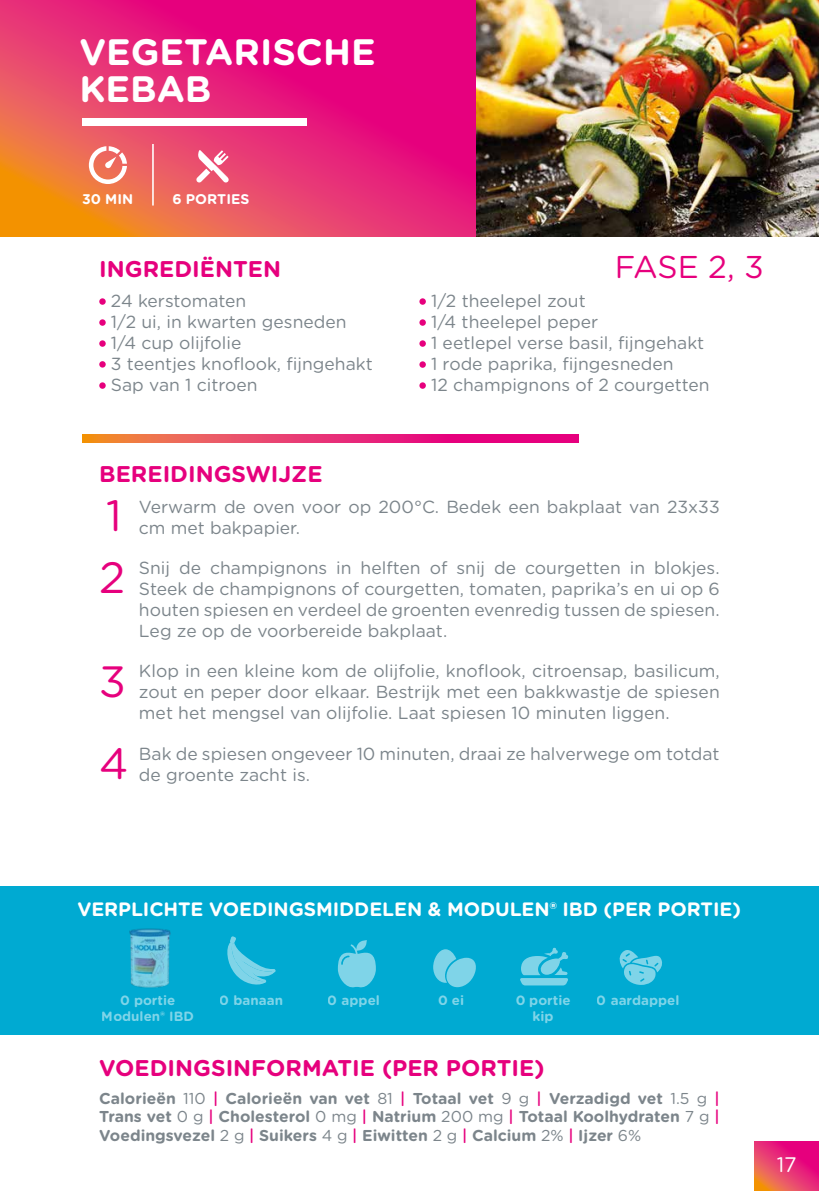
<style>
.page{position:relative;width:819px;height:1191px;background:#fff}
.page>*{position:absolute;margin:0;border:0;box-sizing:border-box;transform-origin:0 0}
.t1{font:43.75px "Gotham Rounded";color:#e6007d}
.t2{font:700 36.75px/36.8px "Gotham Rounded";color:#fff}
.t3{font:31.5px "Gotham Rounded";color:#e6007d}
.t4{font:700 22.75px "Gotham Rounded";color:#e6007d}
.t5{font:21px "Gotham Rounded";color:#fff}
.t6{font:700 19.43px "Gotham Rounded";letter-spacing:-.005em;color:#fff}
.t7{font:17.5px/21px "Gotham Rounded";color:#7c858b}
.t8{font:700 15.75px/18.9px "Gotham Rounded";color:#7c858b;text-align:justify}
.t9{font:700 14px "Gotham Rounded";color:#fff}
.t10{font:700 13.47px/16.1px "Gotham Rounded";color:#fff;text-align:center}
.s1{font-weight:400}
.s2{font-weight:500;color:#e6007d}
</style>
<div class="page">
<svg style="left:754px;top:1141px;width:65px;height:50px;background:#e8356c"></svg>
<svg style="left:0;top:0;width:476px;height:237px;background:#e8306c"></svg>
<div style="left:0;top:885px;width:819px;height:149px;background:#00aad2"></div>
<div style="left:82px;top:118px;width:224px;height:8px;background:#fff"></div>
<img style="left:476px;top:0;width:343px;height:237px">
<svg style="left:99px;top:298px;width:7px;height:7px"></svg>
<svg style="left:99px;top:319px;width:7px;height:7px"></svg>
<svg style="left:99px;top:340px;width:7px;height:7px"></svg>
<div style="left:99px;top:361px;width:7px;height:6px;background:#e6007d;border-radius:50%"></div>
<svg style="left:99px;top:382px;width:7px;height:7px"></svg>
<div style="left:419px;top:298px;width:7px;height:7px;background:#e6007d;border-radius:50%"></div>
<div style="left:419px;top:319px;width:7px;height:7px;background:#e6007d;border-radius:50%"></div>
<div style="left:419px;top:340px;width:7px;height:7px;background:#e6007d;border-radius:50%"></div>
<div style="left:419px;top:361px;width:7px;height:7px;background:#e6007d;border-radius:50%"></div>
<div style="left:419px;top:382px;width:7px;height:7px;background:#e6007d;border-radius:50%"></div>
<svg style="left:196px;top:150px;width:33px;height:33px"></svg>
<svg style="left:89px;top:146px;width:38px;height:38px"></svg>
<hr style="left:152px;top:144px;width:2px;height:61px;background:#fff">
<img style="left:129px;top:928px;width:42px;height:60px">
<svg style="left:433px;top:949px;width:43px;height:38px"></svg>
<svg style="left:520px;top:947px;width:48px;height:38px"></svg>
<svg style="left:227px;top:936px;width:49px;height:49px"></svg>
<svg style="left:338px;top:940px;width:38px;height:48px"></svg>
<svg style="left:619px;top:950px;width:43px;height:35px"></svg>
<svg style="left:82px;top:434px;width:496px;height:8px;background:#e9366a"></svg>
<h2 class="t2" style="left:79px;top:32px;width:298px">VEGETARISCHE<br>KEBAB</h2>
<p class="t9" style="left:82px;top:189px;width:53px">30 MIN</p>
<p class="t9" style="left:172px;top:189px;width:78px">6 PORTIES</p>
<h3 class="t3" style="left:615px;top:245px;width:150px">FASE 2, 3</h3>
<h3 class="t4" style="left:99px;top:253px;width:183px">INGREDIËNTEN</h3>
<p class="t7" style="left:111px;top:290px;width:263px">24 kerstomaten<br>1/2 ui, in kwarten gesneden<br>1/4 cup olijfolie<br>3 teentjes knoflook, fijngehakt<br>Sap van 1 citroen</p>
<p class="t7" style="left:431px;top:290px;width:280px">1/2 theelepel zout<br>1/4 theelepel peper<br>1 eetlepel verse basil, fijngehakt<br>1 rode paprika, fijngesneden<br>12 champignons of 2 courgetten</p>
<h3 class="t4" style="left:99px;top:457px;width:225px">BEREIDINGSWIJZE</h3>
<h1 class="t1" style="left:106px;top:486px;width:17px">1</h1>
<p class="t7" style="left:139px;top:495px;width:582px">Verwarm de oven voor op 200°C. Bedek een bakplaat van 23x33 cm met bakpapier.</p>
<h1 class="t1" style="left:99px;top:547px;width:28px">2</h1>
<p class="t7" style="left:139px;top:556px;width:582px;text-align:justify">Snij de champignons in helften of snij de courgetten in blokjes.<br>Steek de champignons of courgetten, tomaten, paprika’s en ui op 6 houten spiesen en verdeel de groenten evenredig tussen de spiesen.<br>Leg ze op de voorbereide bakplaat.</p>
<h1 class="t1" style="left:99px;top:651px;width:28px">3</h1>
<p class="t7" style="left:139px;top:660px;width:582px;text-align:justify">Klop in een kleine kom de olijfolie, knoflook, citroensap, basilicum, zout en peper door elkaar. Bestrijk met een bakkwastje de spiesen met het mengsel van olijfolie. Laat spiesen 10 minuten liggen.</p>
<h1 class="t1" style="left:99px;top:734px;width:31px">4</h1>
<p class="t7" style="left:139px;top:742px;width:582px">Bak de spiesen ongeveer 10 minuten, draai ze halverwege om totdat de groente zacht is.</p>
<p class="t6" style="left:77px;top:894px;width:665px">VERPLICHTE VOEDINGSMIDDELEN &amp; MODULEN® IBD (PER PORTIE)</p>
<p class="t10" style="left:220px;top:991px;width:65px">0 banaan</p>
<p class="t10" style="left:328px;top:991px;width:54px">0 appel</p>
<p class="t10" style="left:597px;top:991px;width:84px">0 aardappel</p>
<p class="t10" style="left:102px;top:991px;width:94px">0 portie<br>Modulen® IBD</p>
<p class="t10" style="left:438px;top:991px;width:28px">0 ei</p>
<p class="t10" style="left:515px;top:991px;width:57px">0 portie kip</p>
<h3 class="t4" style="left:99px;top:1051px;width:447px">VOEDINGSINFORMATIE (PER PORTIE)</h3>
<p class="t8" style="left:99px;top:1087px;width:622px">Calorieën <span class="s1">110</span> <span class="s2">|</span> Calorieën van vet <span class="s1">81</span> <span class="s2">|</span> Totaal vet <span class="s1">9 g</span> <span class="s2">|</span> Verzadigd vet <span class="s1">1.5 g</span> <span class="s2">| </span>Trans vet <span class="s1">0 g</span> <span class="s2">|</span> Cholesterol <span class="s1">0 mg</span> <span class="s2">|</span> Natrium <span class="s1">200 mg</span> <span class="s2">|</span> Totaal Koolhydraten <span class="s1">7 g</span> <span class="s2">| </span>Voedingsvezel <span class="s1">2 g</span> <span class="s2">|</span> Suikers <span class="s1">4 g</span> <span class="s2">|</span> Eiwitten <span class="s1">2 g</span> <span class="s2">|</span> Calcium <span class="s1">2%</span> <span class="s2">|</span> Ijzer <span class="s1">6%</span></p>
<p class="t5" style="left:776px;top:1150px;width:22px">17</p>
</div>
